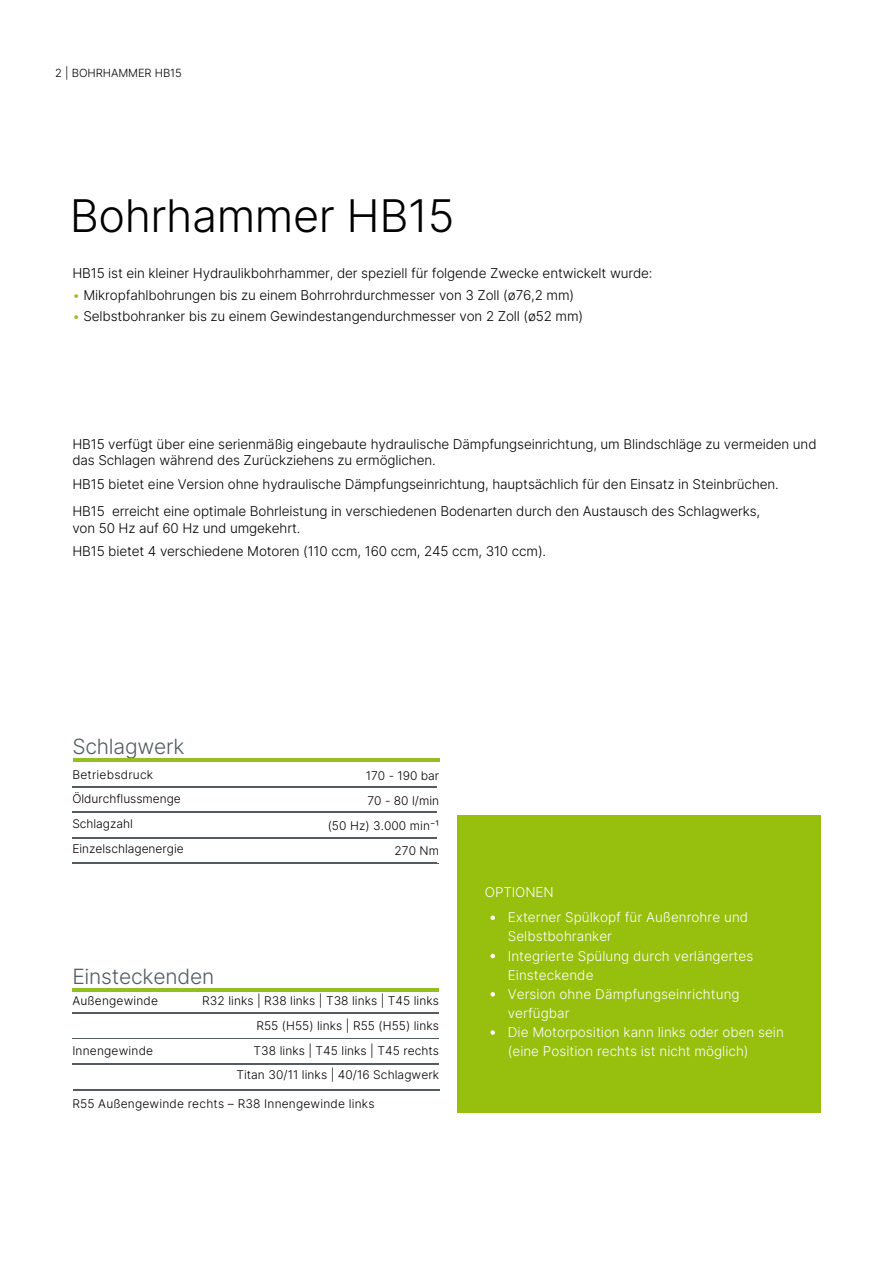
<style>
.page{position:relative;width:894px;height:1264px;background:#fff}
.page>*{position:absolute;margin:0;border:0;box-sizing:border-box;transform-origin:0 0}
.t1{font:300 45px "Inter";letter-spacing:-.01em;color:#000}
.t2{font:300 21px "Inter";letter-spacing:-.01em;color:#525c61}
.t3{font:300 13.5px/16.8px "Inter";letter-spacing:-.01em;color:#000}
.t4{font:300 13.5px/19.2px "Inter";letter-spacing:.005em;color:#fff}
.t5{font:300 12px "Inter";letter-spacing:.005em;color:#000}
.t6{font:300 11.25px "Inter";letter-spacing:-.005em;color:#000}
.s1{color:#95be23}
</style>
<div class="page">
<div style="left:456px;top:815px;width:364px;height:298px;background:#97bf0d"></div>
<svg style="left:490px;top:915px;width:5px;height:5px"></svg>
<svg style="left:490px;top:953px;width:5px;height:5px"></svg>
<svg style="left:490px;top:992px;width:5px;height:4px"></svg>
<svg style="left:490px;top:1030px;width:5px;height:4px"></svg>
<hr style="left:72px;top:863px;width:60px;height:1px;background:#525c61">
<hr style="left:132px;top:863px;width:110px;height:1px;background:#525c61">
<hr style="left:242px;top:863px;width:33px;height:1px;background:#525c61">
<hr style="left:275px;top:863px;width:33px;height:1px;background:#525c61">
<hr style="left:308px;top:863px;width:32px;height:1px;background:#525c61">
<hr style="left:340px;top:863px;width:98px;height:1px;background:#525c61">
<svg style="left:72px;top:761px;width:367px;height:102px"></svg>
<hr style="left:73px;top:758px;width:60px;height:3px;background:#95be23">
<hr style="left:133px;top:758px;width:110px;height:3px;background:#95be23">
<hr style="left:243px;top:758px;width:33px;height:3px;background:#95be23">
<hr style="left:276px;top:758px;width:33px;height:3px;background:#95be23">
<hr style="left:309px;top:758px;width:32px;height:3px;background:#95be23">
<hr style="left:341px;top:758px;width:98px;height:3px;background:#95be23">
<svg style="left:72px;top:991px;width:366px;height:48px"></svg>
<hr style="left:164px;top:1012px;width:274px;height:1px;background:#525c61">
<hr style="left:164px;top:1038px;width:274px;height:1px;background:#525c61">
<hr style="left:72px;top:1063px;width:85px;height:1px;background:#525c61">
<hr style="left:164px;top:1063px;width:274px;height:1px;background:#525c61">
<hr style="left:72px;top:988px;width:60px;height:3px;background:#95be23">
<hr style="left:132px;top:988px;width:110px;height:3px;background:#95be23">
<hr style="left:242px;top:988px;width:33px;height:3px;background:#95be23">
<hr style="left:275px;top:988px;width:33px;height:3px;background:#95be23">
<hr style="left:308px;top:988px;width:32px;height:3px;background:#95be23">
<hr style="left:340px;top:988px;width:98px;height:3px;background:#95be23">
<hr style="left:73px;top:1089px;width:85px;height:1px;background:#525c61">
<hr style="left:165px;top:1089px;width:274px;height:1px;background:#525c61">
<p class="t6" style="left:55px;top:66px;width:128px">2 | BOHRHAMMER HB15</p>
<p class="t1" style="left:70px;top:188px;width:386px">Bohrhammer HB15</p>
<h5 class="t3" style="left:72px;top:265px;width:581px">HB15 ist ein kleiner Hydraulikbohrhammer, der speziell für folgende Zwecke entwickelt wurde:</h5>
<h5 class="t3" style="left:72px;top:286px;width:503px"><span class="s1">•</span> Mikropfahlbohrungen bis zu einem Bohrrohrdurchmesser von 3 Zoll (ø76,2 mm)</h5>
<h5 class="t3" style="left:72px;top:308px;width:512px"><span class="s1">•</span> Selbstbohranker bis zu einem Gewindestangendurchmesser von 2 Zoll (ø52 mm)</h5>
<p class="t3" style="left:72px;top:435px;width:745px">HB15 verfügt über eine serienmäßig eingebaute hydraulische Dämpfungseinrichtung, um Blindschläge zu vermeiden und das Schlagen während des Zurückziehens zu ermöglichen.</p>
<p class="t3" style="left:72px;top:475px;width:707px">HB15 bietet eine Version ohne hydraulische Dämpfungseinrichtung, hauptsächlich für den Einsatz in Steinbrüchen.</p>
<h4 class="t3" style="left:72px;top:502px;width:689px">HB15 erreicht eine optimale Bohrleistung in verschiedenen Bodenarten durch den Austausch des Schlagwerks, von 50 Hz auf 60 Hz und umgekehrt.</h4>
<h4 class="t3" style="left:72px;top:543px;width:475px">HB15 bietet 4 verschiedene Motoren (110 ccm, 160 ccm, 245 ccm, 310 ccm).</h4>
<p class="t2" style="left:72px;top:733px;width:114px">Schlagwerk</p>
<p class="t5" style="left:72px;top:767px;width:82px">Betriebsdruck</p>
<p class="t5" style="left:72px;top:791px;width:110px">Öldurchflussmenge</p>
<p class="t5" style="left:72px;top:816px;width:62px">Schlagzahl</p>
<h2 class="t5" style="left:72px;top:841px;width:113px">Einzelschlagenergie</h2>
<p class="t2" style="left:72px;top:963px;width:143px">Einsteckenden</p>
<p class="t5" style="left:366px;top:768px;width:75px">170 - 190 bar</p>
<p class="t5" style="left:367px;top:793px;width:73px">70 - 80 l/min</p>
<p class="t5" style="left:327px;top:818px;width:113px">(50 Hz) 3.000 min⁻¹</p>
<p class="t5" style="left:394px;top:843px;width:46px">270 Nm</p>
<p class="t5" style="left:72px;top:993px;width:87px">Außengewinde</p>
<p class="t5" style="left:72px;top:1042px;width:82px">Innengewinde</p>
<h3 class="t5" style="left:202px;top:993px;width:238px">R32 links | R38 links | T38 links | T45 links</h3>
<p class="t5" style="left:256px;top:1018px;width:184px">R55 (H55) links | R55 (H55) links</p>
<p class="t5" style="left:253px;top:1042px;width:187px">T38 links | T45 links | T45 rechts</p>
<p class="t5" style="left:236px;top:1067px;width:204px">Titan 30/11 links | 40/16 Schlagwerk</p>
<p class="t5" style="left:72px;top:1096px;width:303px">R55 Außengewinde rechts – R38 Innengewinde links</p>
<h4 class="t4" style="left:484px;top:882px;width:70px">OPTIONEN</h4>
<h4 class="t4" style="left:507px;top:907px;width:242px">Externer Spülkopf für Außenrohre und<br>Selbstbohranker</h4>
<h2 class="t4" style="left:507px;top:946px;width:247px">Integrierte Spülung durch verlängertes<br>Einsteckende</h2>
<p class="t4" style="left:507px;top:984px;width:233px">Version ohne Dämpfungseinrichtung verfügbar</p>
<p class="t4" style="left:507px;top:1022px;width:277px">Die Motorposition kann links oder oben sein (eine Position rechts ist nicht möglich)</p>
</div>
